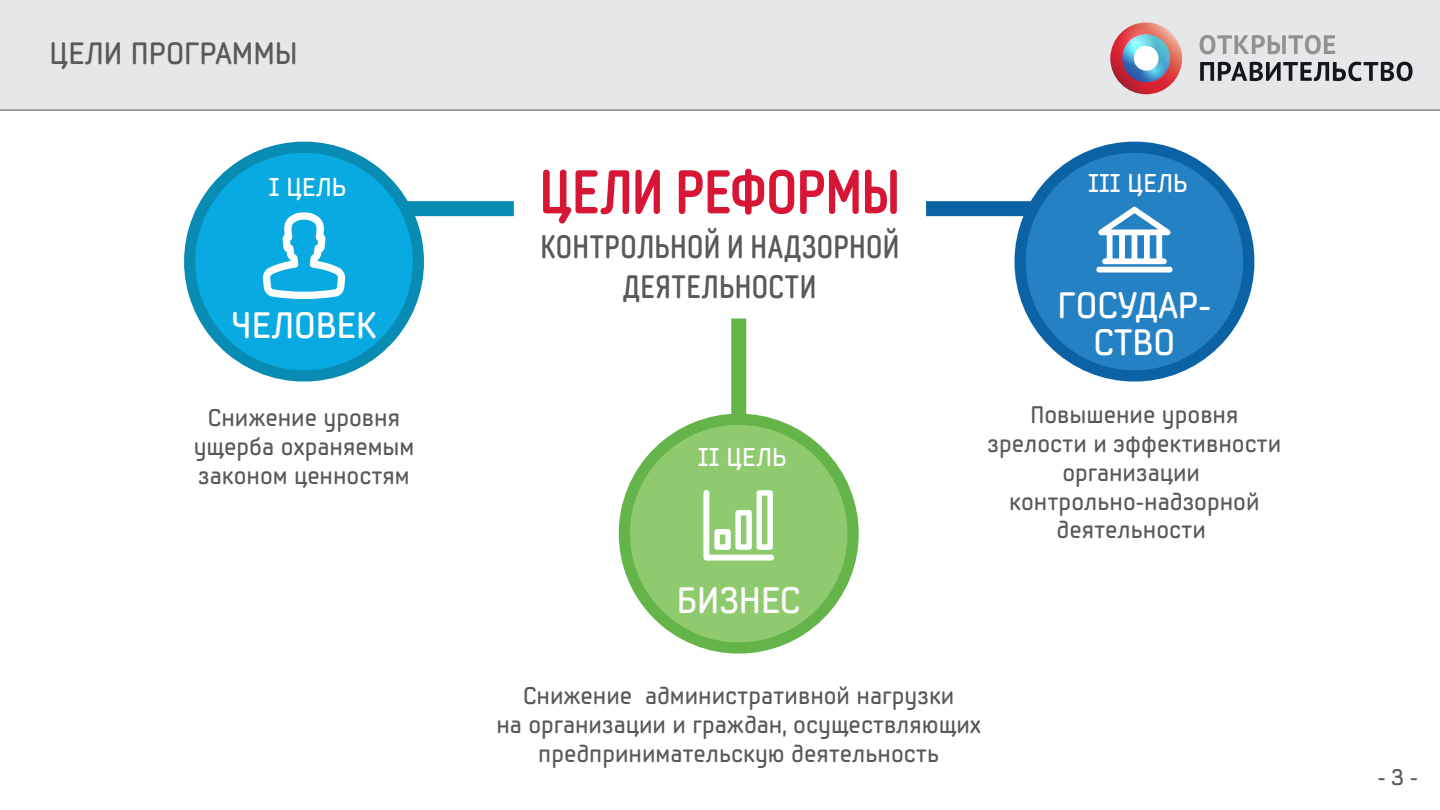
<style>
.page{position:relative;width:1440px;height:810px;background:#fff}
.page>*{position:absolute;margin:0;border:0;box-sizing:border-box;transform-origin:0 0}
.t1{font:700 60.22px "Samsung Imagination Cyr Cond";letter-spacing:-.015em;color:#d71635}
.t2{font:36.75px/36.5px "Samsung Imagination Cyr";color:#fff;text-align:center}
.t3{font:32.4px/40.5px "Samsung Imagination Cyr Cond";color:#58595b;text-align:center}
.t4{font:30.75px "Samsung Imagination Cyr";color:#58595b}
.t5{font:25.72px "Samsung Imagination Cyr";color:#fff}
.t6{font:24px/28.8px "Samsung Imagination Cyr";color:#58595b;text-align:center}
.t7{font:22.5px "Samsung Imagination Cyr";color:#58595b}
</style>
<div class="page">
<div style="left:0;top:0;width:1440px;height:110px;background:#e6e7e8"></div>
<hr style="left:0;top:110px;width:1440px;height:1px;background:#58595b">
<svg style="left:1110px;top:22px;width:72px;height:72px;background:#d54f51"></svg>
<svg style="left:1122px;top:34px;width:48px;height:48px"></svg>
<svg style="left:1134px;top:46px;width:25px;height:25px"></svg>
<svg style="left:1200px;top:35px;width:135px;height:19px"></svg>
<svg style="left:1200px;top:62px;width:213px;height:19px"></svg>
<svg style="left:1117px;top:27px;width:39px;height:39px"></svg>
<svg style="left:1127px;top:35px;width:12px;height:12px"></svg>
<svg style="left:1140px;top:57px;width:26px;height:26px"></svg>
<div style="left:388px;top:201px;width:126px;height:15px;background:#098cb4"></div>
<div style="left:926px;top:201px;width:146px;height:15px;background:#0b63a5"></div>
<div style="left:731px;top:319px;width:15px;height:97px;background:#64b449"></div>
<svg style="left:184px;top:141px;width:242px;height:241px;fill:#09aae1"></svg>
<svg style="left:263px;top:212px;width:83px;height:87px"></svg>
<svg style="left:1012px;top:141px;width:243px;height:241px;fill:#2481c4"></svg>
<svg style="left:1098px;top:207px;width:73px;height:28px"></svg>
<div style="left:1107px;top:231px;width:6px;height:33px;background:#fff;border-radius:3px"></div>
<div style="left:1156px;top:231px;width:6px;height:33px;background:#fff;border-radius:3px"></div>
<div style="left:1119px;top:231px;width:6px;height:33px;background:#fff;border-radius:3px"></div>
<div style="left:1132px;top:231px;width:5px;height:33px;background:#fff;border-radius:3px"></div>
<div style="left:1144px;top:231px;width:6px;height:33px;background:#fff;border-radius:3px"></div>
<div style="left:1102px;top:258px;width:65px;height:6px;background:#fff;border-radius:3px"></div>
<div style="left:1096px;top:267px;width:77px;height:6px;background:#fff;border-radius:3px"></div>
<svg style="left:618px;top:412px;width:241px;height:242px;fill:#8fca6f"></svg>
<svg style="left:703px;top:490px;width:71px;height:71px"></svg>
<p class="t4" style="left:50px;top:33px;width:250px">ЦЕЛИ ПРОГРАММЫ</p>
<p class="t5" style="left:269px;top:171px;width:79px">I ЦЕЛЬ</p>
<h2 class="t2" style="left:231px;top:307px;width:147px">ЧЕЛОВЕК</h2>
<p class="t6" style="left:194px;top:403px;width:222px">Снижение уровня ущерба охраняемым законом ценностям</p>
<h1 class="t1" style="left:539px;top:153px;width:363px">ЦЕЛИ РЕФОРМЫ</h1>
<h3 class="t3" style="left:540px;top:226px;width:361px">КОНТРОЛЬНОЙ И НАДЗОРНОЙ<br>ДЕЯТЕЛЬНОСТИ</h3>
<p class="t5" style="left:698px;top:440px;width:90px">II ЦЕЛЬ</p>
<h2 class="t2" style="left:677px;top:582px;width:125px">БИЗНЕС</h2>
<p class="t5" style="left:1088px;top:166px;width:101px">III ЦЕЛЬ</p>
<h2 class="t2" style="left:1058px;top:287px;width:155px">ГОСУДАР-<br>СТВО</h2>
<p class="t6" style="left:988px;top:400px;width:295px">Повышение уровня зрелости и эффективности организации контрольно-надзорной деятельности</p>
<p class="t6" style="left:496px;top:682px;width:486px">Снижение административной нагрузки<br>на организации и граждан, осуществляющих предпринимательскую деятельность</p>
<p class="t7" style="left:1378px;top:763px;width:42px">- 3 -</p>
</div>
